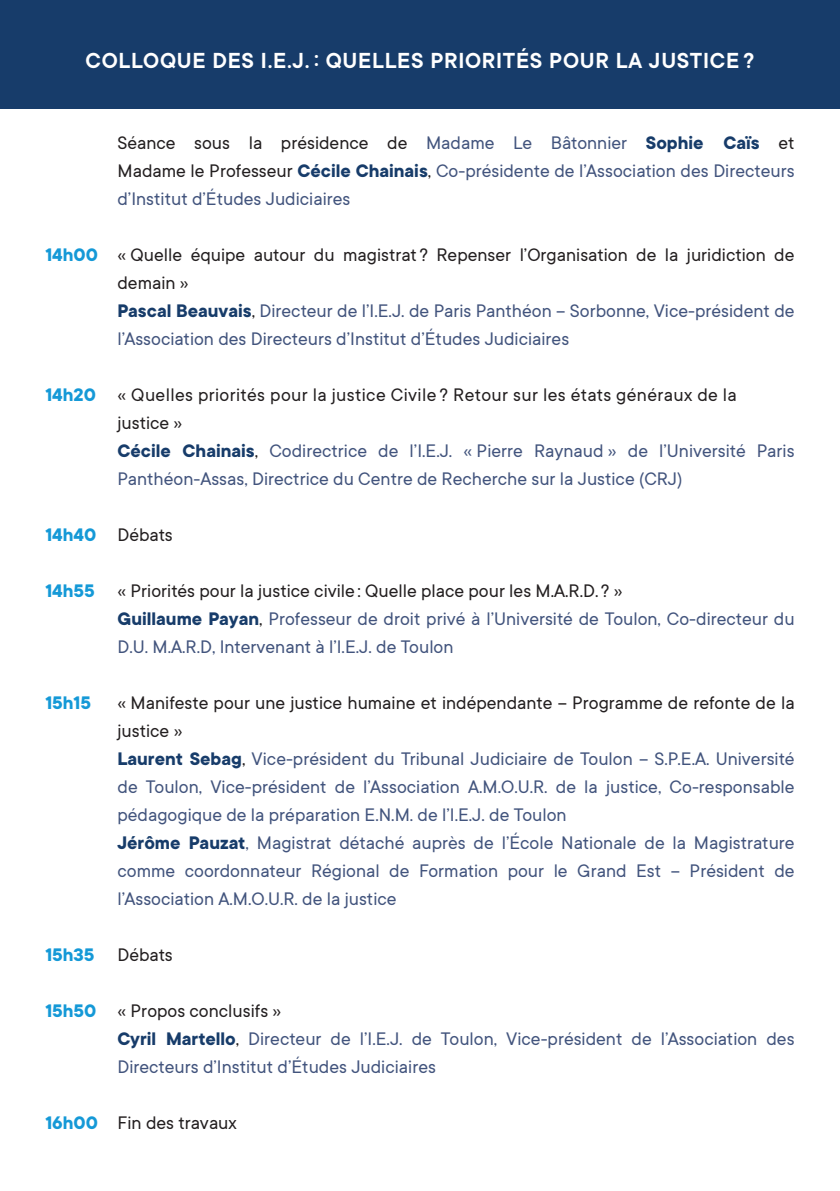
<style>
.page{position:relative;width:840px;height:1191px;background:#fff}
.page>*{position:absolute;margin:0;border:0;box-sizing:border-box;transform-origin:0 0}
.t1{font:600 24px "TT Commons";letter-spacing:.03em;color:#fff}
.t2{font:20px/28px "TT Commons";color:#42547d}
.t3{font:20px "TT Commons";color:#231f20}
.t4{font:700 20px "TT Commons";color:#1599d7}
.s1{color:#231f20}
.s2{font-weight:700;color:#173c6a}
.s3{font-weight:700;color:#1599d7}
</style>
<div class="page">
<div style="left:0;top:0;width:839px;height:109px;background:#173c6a"></div>
<p class="t1" style="left:85px;top:45px;width:670px">COLLOQUE DES I.E.J. : QUELLES PRIORITÉS POUR LA JUSTICE ?</p>
<p class="t2" style="left:117px;top:128px;width:678px;text-align:justify"><span class="s1">Séance sous la présidence de</span> Madame Le Bâtonnier <span class="s2">Sophie Caïs</span> <span class="s1">et Madame le Professeur</span> <span class="s2">Cécile Chainais</span><span class="s1">,</span> Co-présidente de l’Association des Directeurs d’Institut d’Études Judiciaires</p>
<p class="t2" style="left:117px;top:240px;width:678px;text-indent:-72px"><span class="s3">14h00</span> <span class="s1">« Quelle équipe autour du magistrat ? Repenser l’Organisation de la juridiction de demain »<br></span><span class="s2">Pascal Beauvais</span><span class="s1">,</span> Directeur de l’I.E.J. de Paris Panthéon – Sorbonne, Vice-président de l’Association des Directeurs d’Institut d’Études Judiciaires</p>
<p class="t2" style="left:117px;top:380px;width:678px;text-indent:-72px"><span class="s3">14h20</span> <span class="s1">« Quelles priorités pour la justice Civile ? Retour sur les états généraux de la<br>justice »<br></span><span class="s2">Cécile Chainais</span><span class="s1">,</span> Codirectrice de l’I.E.J. « Pierre Raynaud » de l’Université Paris Panthéon-Assas, Directrice du Centre de Recherche sur la Justice (CRJ)</p>
<p class="t3" style="left:45px;top:522px;width:129px"><span class="s3">14h40</span> Débats</p>
<p class="t2" style="left:117px;top:576px;width:678px;text-indent:-72px"><span class="s3">14h55</span> <span class="s1">« Priorités pour la justice civile : Quelle place pour les M.A.R.D. ? »<br></span><span class="s2">Guillaume Payan</span><span class="s1">,</span> Professeur de droit privé à l’Université de Toulon, Co-directeur du<br>D.U. M.A.R.D, Intervenant à l’I.E.J. de Toulon</p>
<p class="t4" style="left:45px;top:690px;width:47px">15h15</p>
<p class="t2" style="left:117px;top:688px;width:678px"><span class="s1">« Manifeste pour une justice humaine et indépendante – Programme de refonte de la justice »<br></span><span class="s2">Laurent Sebag</span><span class="s1">,</span> Vice-président du Tribunal Judiciaire de Toulon – S.P.E.A. Université de Toulon, Vice-président de l’Association A.M.O.U.R. de la justice, Co-responsable pédagogique de la préparation E.N.M. de l’I.E.J. de Toulon<br><span class="s2">Jérôme Pauzat</span>, Magistrat détaché auprès de l’École Nationale de la Magistrature comme coordonnateur Régional de Formation pour le Grand Est – Président de l’Association A.M.O.U.R. de la justice</p>
<p class="t3" style="left:45px;top:942px;width:129px"><span class="s3">15h35</span> Débats</p>
<p class="t2" style="left:117px;top:996px;width:678px;text-indent:-72px"><span class="s3">15h50</span> <span class="s1">« Propos conclusifs »<br></span><span class="s2">Cyril Martello</span><span class="s1">,</span> Directeur de l’I.E.J. de Toulon, Vice-président de l’Association des<br>Directeurs d’Institut d’Études Judiciaires</p>
<p class="t3" style="left:45px;top:1110px;width:193px"><span class="s3">16h00</span> Fin des travaux</p>
</div>
